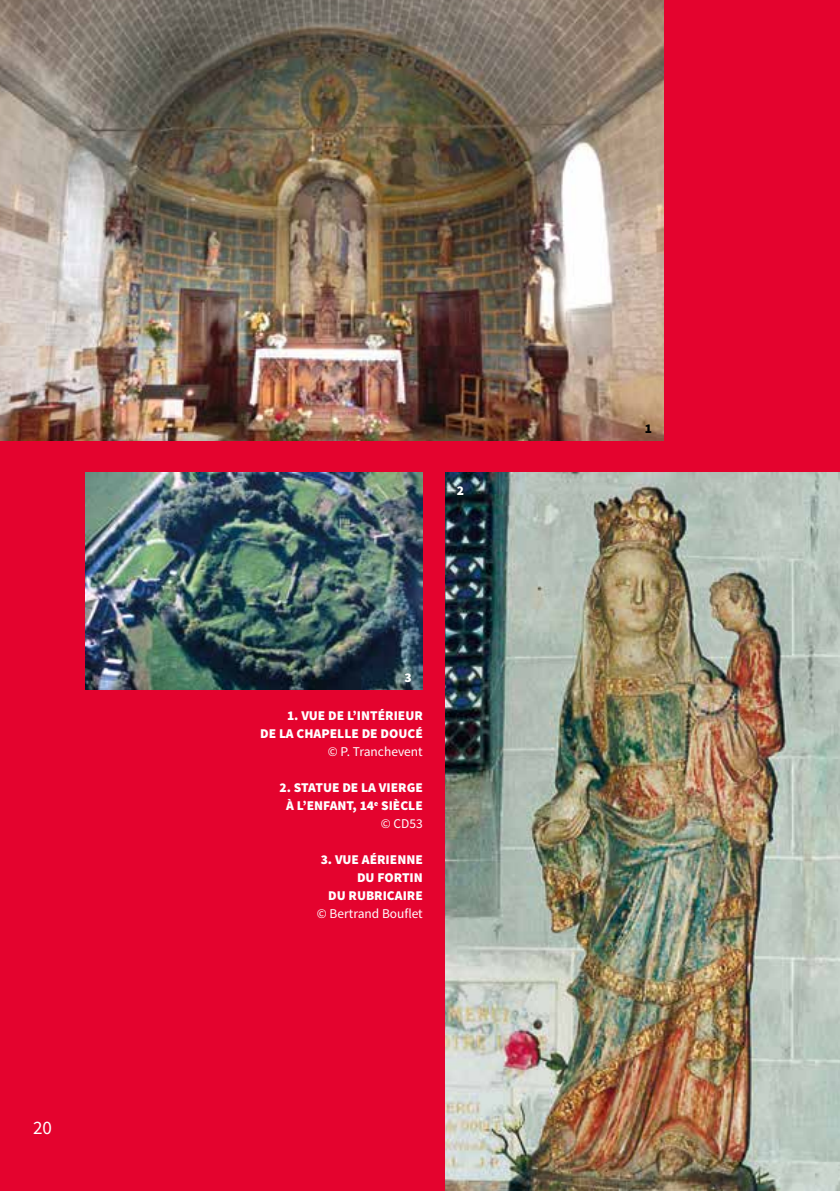
<style>
.page{position:relative;width:840px;height:1191px;background:#fff}
.page>*{position:absolute;margin:0;border:0;box-sizing:border-box;transform-origin:0 0}
.t1{font:19px "Source Sans Pro";color:#fff}
.t2{font:900 13.4px/18px "Source Sans Pro";color:#fff;text-align:right}
.t3{font:13.4px "Source Sans Pro";color:#fff}
.t4{font:900 13.4px "Source Sans Pro";color:#000}
.s1{font-weight:400}
</style>
<div class="page">
<div style="left:0;top:0;width:839px;height:1191px;background:#e4032e"></div>
<img style="left:445px;top:473px;width:394px;height:718px">
<img style="left:85px;top:473px;width:337px;height:217px">
<img style="left:0;top:0;width:662px;height:441px">
<h1 class="t1" style="left:33px;top:1116px;width:21px">20</h1>
<p class="t2" style="left:456px;top:482px;width:9px">2</p>
<p class="t2" style="left:404px;top:669px;width:9px">3</p>
<p class="t2" style="left:260px;top:707px;width:164px">1. VUE DE L’INTÉRIEUR<br>DE LA CHAPELLE DE DOUCÉ</p>
<p class="t3" style="left:328px;top:743px;width:96px">© P. Tranchevent</p>
<p class="t2" style="left:279px;top:779px;width:145px">2. STATUE DE LA VIERGE<br>À L’ENFANT, 14<sup>e</sup> SIÈCLE <span class="s1">© CD53</span></p>
<p class="t2" style="left:320px;top:851px;width:104px">3. VUE AÉRIENNE<br>DU FORTIN<br>DU RUBRICAIRE</p>
<p class="t3" style="left:317px;top:905px;width:107px">© Bertrand Bouflet</p>
<p class="t4" style="left:644px;top:420px;width:9px">1</p>
</div>
